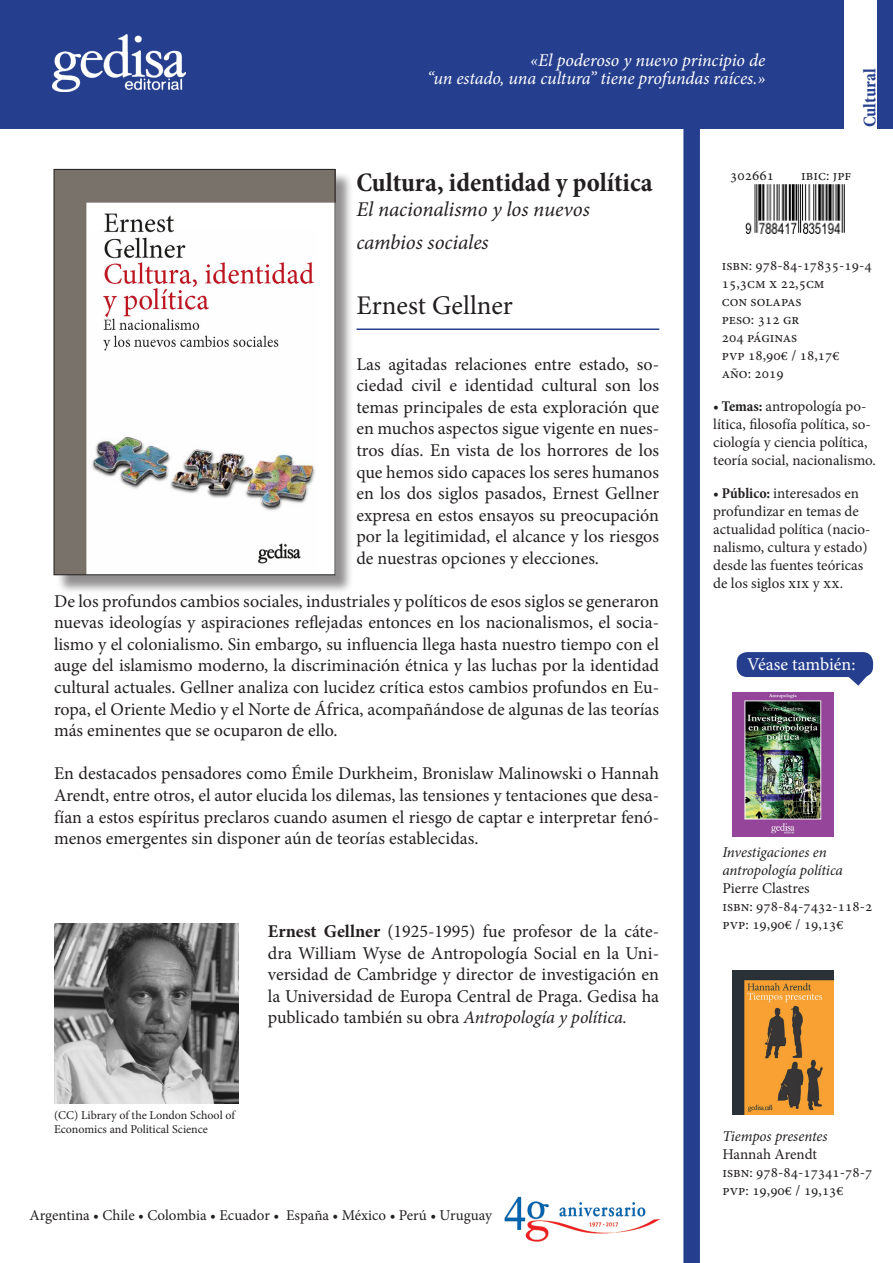
<style>
.page{position:relative;width:893px;height:1263px;background:#fff}
.page>*{position:absolute;margin:0;border:0;box-sizing:border-box;transform-origin:0 0}
.t1{font:700 condensed 27px "Minion Pro";color:#231f20}
.t2{font:27px "Minion Pro";color:#231f20}
.t3{font:italic 21px "Minion Pro";letter-spacing:-.005em;color:#231f20}
.Indice{font:18px/21.6px "Minion Pro";color:#231f20;text-align:justify}
.Autores{font:18px/21.6px "Minion Pro";color:#231f20;text-align:justify}
.Clasificación{font:italic 18px "Minion Pro";letter-spacing:-.005em;color:#fff}
.t4{font:18px "Minion Pro";color:#fff}
.Clasificación-2{font:700 condensed 18px "Minion Pro";color:#253f8e}
.Temas_y_público{font:15px/18px "Minion Pro";color:#231f20}
.Datos_técnicos{font:15px "Minion Pro";color:#231f20}
.Datos_técnicos-2{font:italic 15px "Minion Pro";letter-spacing:-.01em;color:#231f20}
.Clasificación-3{font:12px/14.4px "Minion Pro";letter-spacing:.005em;color:#231f20}
.s1{font-weight:700}
.s2{font-style:italic}
.s3{font-weight:700;font-stretch:condensed}
</style>
<div class="page">
<div style="left:0;top:0;width:893px;height:128px;background:#253f8e"></div>
<div style="left:844px;top:0;width:33px;height:129px;background:#fff"></div>
<img style="left:504px;top:1196px;width:155px;height:46px">
<div style="left:56px;top:171px;width:298px;height:423px;background:#231f20;opacity:.5"></div>
<img style="left:56px;top:171px;width:277px;height:402px">
<div style="left:54px;top:169px;width:281px;height:406px;border:1px solid #231f20"></div>
<svg style="left:848px;top:655px;width:24px;height:31px"></svg>
<div style="left:737px;top:652px;width:136px;height:25px;background:#253f8e;border-radius:10px"></div>
<hr style="left:357px;top:328px;width:302px;height:2px;background:#253f8e">
<img style="left:732px;top:971px;width:102px;height:143px">
<img style="left:732px;top:693px;width:102px;height:143px">
<div style="left:683px;top:120px;width:17px;height:1143px;background:#253f8e"></div>
<img style="left:53px;top:34px;width:133px;height:57px">
<img style="left:745px;top:184px;width:100px;height:50px">
<img style="left:54px;top:924px;width:184px;height:180px">
<p class="Clasificación" style="left:530px;top:47px;width:237px">«El poderoso y nuevo principio de</p>
<p class="Clasificación" style="left:427px;top:65px;width:340px">“un estado, una cultura” tiene profundas raíces.»</p>
<p class="Clasificación-2" style="left:857px;top:127px;width:60px;rotate:-90deg">Cultural</p>
<p class="t1" style="left:356px;top:164px;width:298px">Cultura, identidad y política</p>
<p class="t3" style="left:356px;top:195px;width:235px">El nacionalismo y los nuevos</p>
<p class="t3" style="left:356px;top:228px;width:134px">cambios sociales</p>
<p class="Temas_y_público" style="left:730px;top:167px;width:45px">302661</p>
<p class="Temas_y_público" style="left:801px;top:167px;width:51px">ibic: jpf</p>
<p class="t2" style="left:356px;top:287px;width:158px">Ernest Gellner</p>
<p class="Indice" style="left:356px;top:353px;width:304px">Las agitadas relaciones entre estado, so&shy;ciedad civil e identidad cultural son los temas principales de esta exploración que en muchos aspectos sigue vigente en nues&shy;tros días. En vista de los horrores de los que hemos sido capaces los seres humanos en los dos siglos pasados, Ernest Gellner expresa en estos ensayos su preocupación por la legitimidad, el alcance y los riesgos de nuestras opciones y elecciones.</p>
<p class="Indice" style="left:54px;top:590px;width:607px">De los profundos cambios sociales, industriales y políticos de esos siglos se generaron nuevas ideologías y aspiraciones reflejadas entonces en los nacionalismos, el socia&shy;lismo y el colonialismo. Sin embargo, su influencia llega hasta nuestro tiempo con el auge del islamismo moderno, la discriminación étnica y las luchas por la identidad cultural actuales. Gellner analiza con lucidez crítica estos cambios profundos en Eu&shy;ropa, el Oriente Medio y el Norte de África, acompañándose de algunas de las teorías más eminentes que se ocuparon de ello.</p>
<p class="Indice" style="left:54px;top:763px;width:607px">En destacados pensadores como Émile Durkheim, Bronislaw Malinowski o Hannah Arendt, entre otros, el autor elucida los dilemas, las tensiones y tentaciones que desa&shy;fían a estos espíritus preclaros cuando asumen el riesgo de captar e interpretar fenó&shy;menos emergentes sin disponer aún de teorías establecidas.</p>
<p class="Autores" style="left:268px;top:920px;width:393px"><span class="s1">Ernest Gellner</span> (1925-1995) fue profesor de la cáte&shy;dra William Wyse de Antropología Social en la Uni&shy;versidad de Cambridge y director de investigación en la Universidad de Europa Central de Praga. Gedisa ha publicado también su obra <span class="s2">Antropología y política.</span></p>
<p class="Clasificación-3" style="left:54px;top:1108px;width:184px">(CC) Library of the London School of<br>Economics and Political Science</p>
<p class="Temas_y_público" style="left:29px;top:1206px;width:464px">Argentina • Chile • Colombia • Ecuador • España • México • Perú • Uruguay</p>
<p class="Datos_técnicos" style="left:722px;top:255px;width:151px">isbn: 978-84-17835-19-4</p>
<p class="Datos_técnicos" style="left:722px;top:273px;width:104px">15,3cm x 22,5cm</p>
<p class="Datos_técnicos" style="left:722px;top:291px;width:81px">con solapas</p>
<p class="Datos_técnicos" style="left:722px;top:309px;width:79px">peso: 312 gr</p>
<p class="Datos_técnicos" style="left:722px;top:327px;width:77px">204 páginas</p>
<p class="Datos_técnicos" style="left:722px;top:345px;width:119px">pvp 18,90€ / 18,17€</p>
<p class="Datos_técnicos" style="left:722px;top:363px;width:63px">año: 2019</p>
<p class="Temas_y_público" style="left:713px;top:397px;width:164px"><span class="s3">• Temas:</span> antropología po&shy;lítica, filosofía política, so&shy;ciología y ciencia política, teoría social, nacionalismo.</p>
<p class="Temas_y_público" style="left:713px;top:484px;width:159px"><span class="s3">• Público:</span> interesados en profundizar en temas de actualidad política (nacio&shy;nalismo, cultura y estado) desde las fuentes teóricas de los siglos xix y xx.</p>
<p class="t4" style="left:747px;top:652px;width:110px">Véase también:</p>
<p class="Datos_técnicos-2" style="left:722px;top:842px;width:106px">Investigaciones en</p>
<p class="Datos_técnicos-2" style="left:722px;top:860px;width:122px">antropología política</p>
<p class="Datos_técnicos" style="left:722px;top:878px;width:89px">Pierre Clastres</p>
<p class="Datos_técnicos" style="left:722px;top:896px;width:151px">isbn: 978-84-7432-118-2</p>
<p class="Datos_técnicos" style="left:722px;top:914px;width:123px">pvp: 19,90€ / 19,13€</p>
<p class="Datos_técnicos-2" style="left:722px;top:1126px;width:106px">Tiempos presentes</p>
<p class="Datos_técnicos" style="left:722px;top:1144px;width:96px">Hannah Arendt</p>
<p class="Datos_técnicos" style="left:722px;top:1162px;width:151px">isbn: 978-84-17341-78-7</p>
<p class="Datos_técnicos" style="left:722px;top:1180px;width:123px">pvp: 19,90€ / 19,13€</p>
</div>
